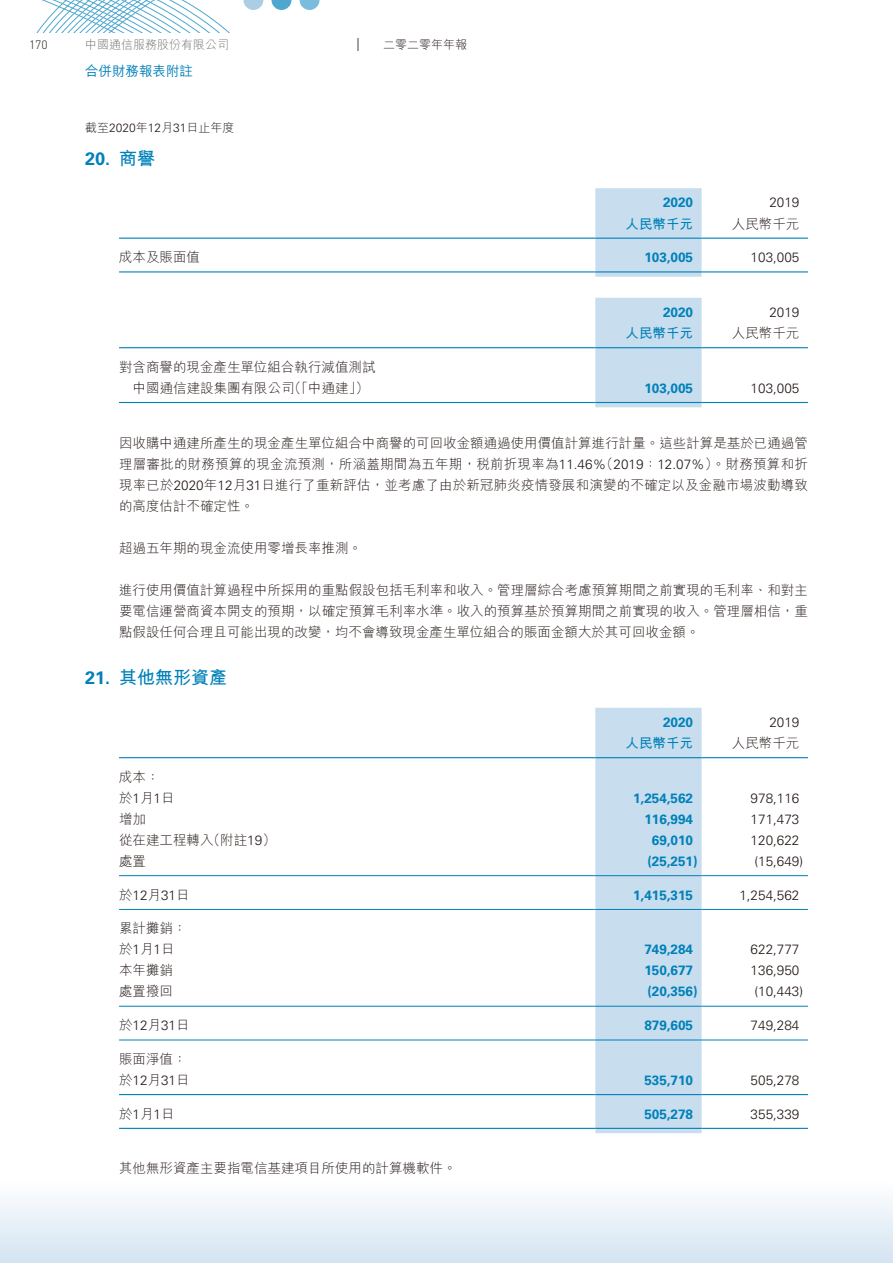
<style>
.page{position:relative;width:893px;height:1263px;background:#fff}
.page>*{position:absolute;margin:0;border:0;box-sizing:border-box;transform-origin:0 0}
.t1{font:700 18px "M Hei HK";color:#0081b9}
.t2{font:700 18px "Univers LT Std";color:#0081b9}
.t3{font:300 13.5px/21px "M Hei HK";color:#231916;text-align:justify}
.t4{font:300 13.5px "Univers LT Std";color:#231916}
.t5{font:700 13.5px "Univers LT Std";color:#0081b9}
.t6{font:700 13.5px "M Hei HK";color:#0081b9}
.t7{font:500 13.5px "M Hei HK";color:#0081b9}
.t8{font:300 12px "M Hei HK";color:#231916}
.t9{font:300 12px "M Hei HK";color:#727272}
.t10{font:300 12px "DIN Pro";color:#231916}
.s1{font-family:"Univers LT Std"}
.s2{font-family:"M Hei HK"}
</style>
<div class="page">
<div style="left:0;top:1169px;width:893px;height:94px;background:linear-gradient(to bottom,#fff,#d4e4f1)"></div>
<svg style="left:357px;top:38px;width:2px;height:13px"></svg>
<svg style="left:36px;top:0;width:284px;height:33px"></svg>
<div style="left:595px;top:188px;width:107px;height:89px;background:#c8ddee"></div>
<hr style="left:119px;top:238px;width:476px;height:1px;background:#0081b9">
<hr style="left:595px;top:238px;width:107px;height:1px;background:#0081b9">
<hr style="left:702px;top:238px;width:106px;height:1px;background:#0081b9">
<hr style="left:119px;top:271px;width:476px;height:1px;background:#0081b9">
<hr style="left:595px;top:271px;width:107px;height:1px;background:#0081b9">
<hr style="left:702px;top:271px;width:106px;height:1px;background:#0081b9">
<div style="left:595px;top:298px;width:107px;height:109px;background:#c8ddee"></div>
<hr style="left:119px;top:347px;width:476px;height:1px;background:#0081b9">
<hr style="left:595px;top:347px;width:107px;height:1px;background:#0081b9">
<hr style="left:702px;top:347px;width:106px;height:1px;background:#0081b9">
<hr style="left:119px;top:402px;width:476px;height:1px;background:#0081b9">
<hr style="left:595px;top:402px;width:107px;height:1px;background:#0081b9">
<hr style="left:702px;top:402px;width:106px;height:1px;background:#0081b9">
<div style="left:595px;top:708px;width:107px;height:425px;background:#c8ddee"></div>
<hr style="left:119px;top:757px;width:476px;height:1px;background:#0081b9">
<hr style="left:595px;top:757px;width:107px;height:1px;background:#0081b9">
<hr style="left:702px;top:757px;width:106px;height:1px;background:#0081b9">
<hr style="left:119px;top:875px;width:476px;height:1px;background:#0081b9">
<hr style="left:595px;top:875px;width:107px;height:1px;background:#0081b9">
<hr style="left:702px;top:875px;width:106px;height:1px;background:#0081b9">
<hr style="left:119px;top:909px;width:476px;height:1px;background:#0081b9">
<hr style="left:595px;top:909px;width:107px;height:1px;background:#0081b9">
<hr style="left:702px;top:909px;width:106px;height:1px;background:#0081b9">
<hr style="left:119px;top:1006px;width:476px;height:1px;background:#0081b9">
<hr style="left:595px;top:1006px;width:107px;height:1px;background:#0081b9">
<hr style="left:702px;top:1006px;width:106px;height:1px;background:#0081b9">
<hr style="left:119px;top:1039px;width:476px;height:1px;background:#0081b9">
<hr style="left:595px;top:1039px;width:107px;height:1px;background:#0081b9">
<hr style="left:702px;top:1039px;width:106px;height:1px;background:#0081b9">
<hr style="left:119px;top:1094px;width:476px;height:1px;background:#0081b9">
<hr style="left:595px;top:1094px;width:107px;height:1px;background:#0081b9">
<hr style="left:702px;top:1094px;width:106px;height:1px;background:#0081b9">
<hr style="left:119px;top:1128px;width:476px;height:1px;background:#0081b9">
<hr style="left:595px;top:1128px;width:107px;height:1px;background:#0081b9">
<hr style="left:702px;top:1128px;width:106px;height:1px;background:#0081b9">
<p class="t10" style="left:29px;top:36px;width:20px">170</p>
<p class="t9" style="left:85px;top:36px;width:145px">中國通信服務股份有限公司</p>
<p class="t8" style="left:383px;top:36px;width:85px">二零二零年年報</p>
<p class="t7" style="left:85px;top:61px;width:109px">合併財務報表附註</p>
<p class="t8" style="left:85px;top:119px;width:151px">截至<span class="s1">2020</span>年<span class="s1">12</span>月<span class="s1">31</span>日止年度</p>
<h1 class="t2" style="left:85px;top:148px;width:72px">20. <span class="s2">商譽</span></h1>
<p class="t5" style="left:663px;top:195px;width:32px">2020</p>
<p class="t4" style="left:769px;top:195px;width:32px">2019</p>
<p class="t6" style="left:626px;top:214px;width:69px">人民幣千元</p>
<p class="t3" style="left:732px;top:213px;width:69px">人民幣千元</p>
<p class="t3" style="left:119px;top:246px;width:82px">成本及賬面值</p>
<p class="t5" style="left:644px;top:250px;width:50px">103,005</p>
<p class="t4" style="left:751px;top:249px;width:50px">103,005</p>
<p class="t3" style="left:119px;top:356px;width:258px;text-align:center">對含商譽的現金產生單位組合執行減值測試中國通信建設集團有限公司（「中通建」）</p>
<p class="t5" style="left:663px;top:304px;width:32px">2020</p>
<p class="t4" style="left:769px;top:304px;width:32px">2019</p>
<p class="t6" style="left:626px;top:323px;width:69px">人民幣千元</p>
<p class="t3" style="left:732px;top:322px;width:69px">人民幣千元</p>
<p class="t5" style="left:644px;top:380px;width:50px">103,005</p>
<p class="t4" style="left:751px;top:380px;width:50px">103,005</p>
<p class="t3" style="left:119px;top:432px;width:690px">因收購中通建所產生的現金產生單位組合中商譽的可回收金額通過使用價值計算進行計量。這些計算是基於已通過管理層審批的財務預算的現金流預測，所涵蓋期間為五年期，稅前折現率為<span class="s1">11.46%</span>（<span class="s1">2019</span>：<span class="s1">12.07%</span>）。財務預算和折現率已於<span class="s1">2020</span>年<span class="s1">12</span>月<span class="s1">31</span>日進行了重新評估，並考慮了由於新冠肺炎疫情發展和演變的不確定以及金融市場波動導致的高度估計不確定性。</p>
<p class="t3" style="left:119px;top:537px;width:244px">超過五年期的現金流使用零增長率推測。</p>
<p class="t3" style="left:119px;top:579px;width:690px">進行使用價值計算過程中所採用的重點假設包括毛利率和收入。管理層綜合考慮預算期間之前實現的毛利率、和對主要電信運營商資本開支的預期，以確定預算毛利率水準。收入的預算基於預算期間之前實現的收入。管理層相信，重點假設任何合理且可能出現的改變，均不會導致現金產生單位組合的賬面金額大於其可回收金額。</p>
<h1 class="t1" style="left:85px;top:665px;width:144px"><span class="s1">21.</span> 其他無形資產</h1>
<p class="t5" style="left:663px;top:714px;width:32px">2020</p>
<p class="t4" style="left:769px;top:714px;width:32px">2019</p>
<p class="t6" style="left:626px;top:733px;width:69px">人民幣千元</p>
<p class="t3" style="left:732px;top:732px;width:69px">人民幣千元</p>
<p class="t3" style="left:119px;top:766px;width:57px">成本：於<span class="s1">1</span>月<span class="s1">1</span>日</p>
<p class="t5" style="left:633px;top:790px;width:62px">1,254,562</p>
<p class="t4" style="left:751px;top:790px;width:50px">978,116</p>
<p class="t3" style="left:119px;top:808px;width:28px">增加</p>
<p class="t5" style="left:644px;top:811px;width:50px">116,994</p>
<p class="t4" style="left:751px;top:811px;width:50px">171,473</p>
<p class="t3" style="left:119px;top:829px;width:158px">從在建工程轉入（附註<span class="s1">19</span>）</p>
<p class="t5" style="left:652px;top:832px;width:43px">69,010</p>
<p class="t4" style="left:751px;top:832px;width:50px">120,622</p>
<p class="t3" style="left:119px;top:850px;width:28px">處置</p>
<p class="t5" style="left:647px;top:853px;width:52px">(25,251)</p>
<p class="t4" style="left:754px;top:853px;width:50px">(15,649)</p>
<p class="t4" style="left:119px;top:887px;width:72px"><span class="s2">於</span>12<span class="s2">月</span>31<span class="s2">日</span></p>
<p class="t5" style="left:633px;top:887px;width:62px">1,415,315</p>
<p class="t4" style="left:739px;top:887px;width:62px">1,254,562</p>
<p class="t3" style="left:119px;top:917px;width:69px">累計攤銷：於<span class="s1">1</span>月<span class="s1">1</span>日</p>
<p class="t5" style="left:644px;top:942px;width:50px">749,284</p>
<p class="t4" style="left:751px;top:941px;width:50px">622,777</p>
<p class="t3" style="left:119px;top:959px;width:55px">本年攤銷</p>
<p class="t5" style="left:644px;top:963px;width:50px">150,677</p>
<p class="t4" style="left:751px;top:962px;width:50px">136,950</p>
<p class="t3" style="left:119px;top:980px;width:55px">處置撥回</p>
<p class="t5" style="left:647px;top:984px;width:52px">(20,356)</p>
<p class="t4" style="left:754px;top:983px;width:50px">(10,443)</p>
<p class="t4" style="left:119px;top:1017px;width:72px"><span class="s2">於</span>12<span class="s2">月</span>31<span class="s2">日</span></p>
<p class="t5" style="left:644px;top:1017px;width:50px">879,605</p>
<p class="t4" style="left:751px;top:1017px;width:50px">749,284</p>
<p class="t3" style="left:119px;top:1048px;width:69px">賬面淨值：</p>
<p class="t4" style="left:119px;top:1072px;width:72px"><span class="s2">於</span>12<span class="s2">月</span>31<span class="s2">日</span></p>
<p class="t5" style="left:644px;top:1072px;width:50px">535,710</p>
<p class="t4" style="left:751px;top:1072px;width:50px">505,278</p>
<p class="t3" style="left:119px;top:1103px;width:57px">於<span class="s1">1</span>月<span class="s1">1</span>日</p>
<p class="t5" style="left:644px;top:1106px;width:50px">505,278</p>
<p class="t4" style="left:751px;top:1106px;width:50px">355,339</p>
<p class="t3" style="left:119px;top:1157px;width:339px">其他無形資產主要指電信基建項目所使用的計算機軟件。</p>
</div>
